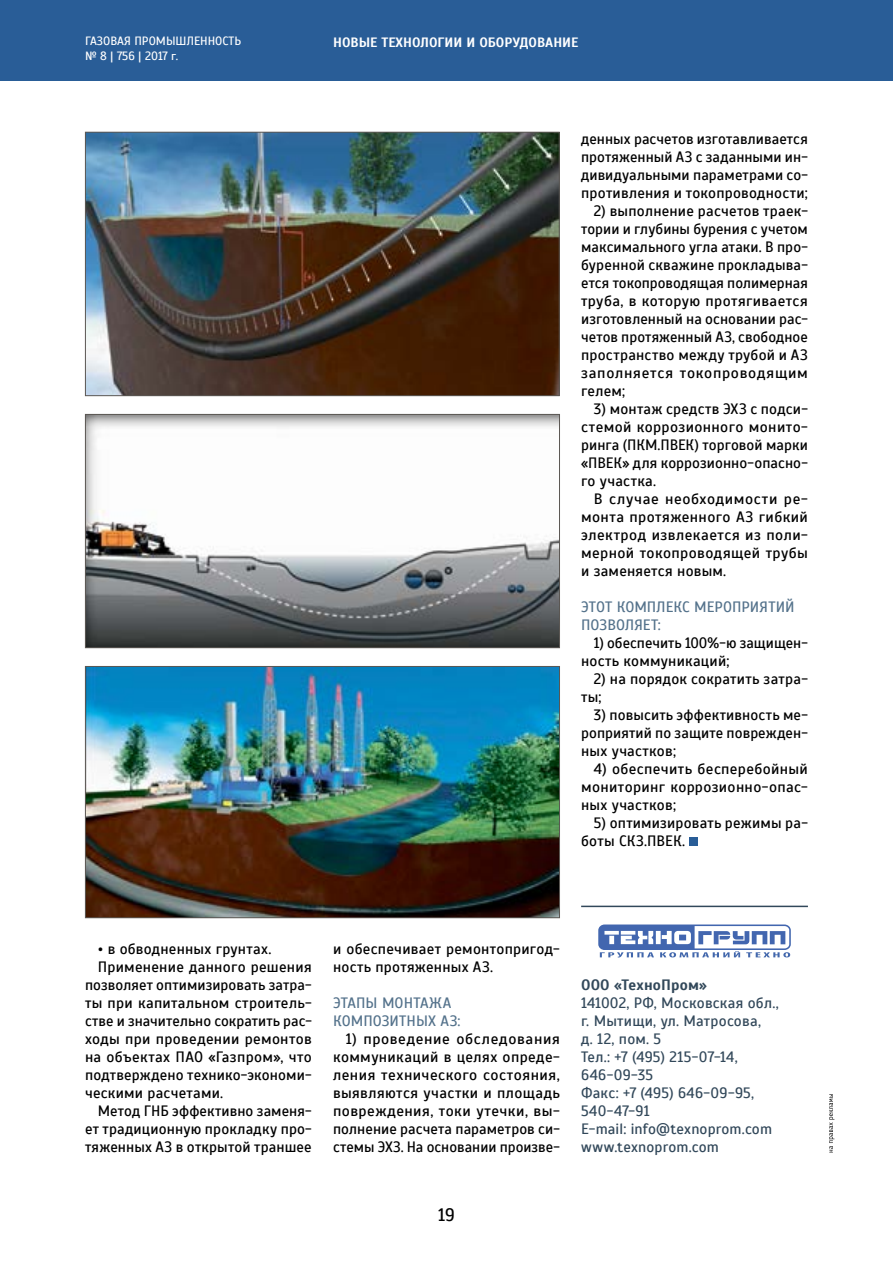
<style>
.page{position:relative;width:893px;height:1263px;background:#fff}
.page>*{position:absolute;margin:0;border:0;box-sizing:border-box;transform-origin:0 0}
.t1{font:18px "Scada";color:#000}
.t2{font:15px/18px "Scada";letter-spacing:.015em;color:#000;text-align:justify}
.t3{font:15px/18px "Scada";letter-spacing:.01em;color:#32485a}
.t4{font:15px/18px "Scada";letter-spacing:.005em;color:#54728b}
.t5{font:700 15px "Scada";letter-spacing:.01em;color:#32485a}
.t6{font:700 13.5px "Scada";color:#fff}
.t7{font:12px/14.4px "Scada";color:#fff}
</style>
<div class="page">
<div style="left:0;top:0;width:893px;height:81px;background:#295d97"></div>
<div style="left:690px;top:837px;width:8px;height:9px;background:#295d97"></div>
<hr style="left:581px;top:906px;width:227px;height:1px;background:#32485a">
<div style="left:598px;top:924px;width:193px;height:26px;border:2px solid #4266af;border-radius:5px"></div>
<svg style="left:599px;top:925px;width:191px;height:32px"></svg>
<svg style="left:829px;top:1094px;width:5px;height:58px"></svg>
<img style="left:87px;top:668px;width:471px;height:248px">
<div style="left:85px;top:666px;width:475px;height:252px;border:1px solid #5b5753"></div>
<img style="left:87px;top:416px;width:471px;height:230px">
<div style="left:85px;top:414px;width:475px;height:234px;border:1px solid #5b5753"></div>
<img style="left:87px;top:134px;width:471px;height:260px">
<div style="left:85px;top:132px;width:475px;height:264px;border:1px solid #5b5753"></div>
<p class="t7" style="left:85px;top:34px;width:158px">ГАЗОВАЯ ПРОМЫШЛЕННОСТЬ № 8 | 756 | 2017 г.</p>
<p class="t6" style="left:333px;top:34px;width:247px">НОВЫЕ ТЕХНОЛОГИИ И ОБОРУДОВАНИЕ</p>
<p class="t2" style="left:581px;top:130px;width:228px">денных расчетов изготавливается протяженный АЗ с заданными ин&shy;дивидуальными параметрами со&shy;противления и токопроводности;</p>
<p class="t2" style="left:581px;top:202px;width:228px;text-indent:13px">2) выполнение расчетов траек&shy;тории и глубины бурения с учетом максимального угла атаки. В про&shy;буренной скважине прокладыва&shy;ется токопроводящая полимерная труба, в которую протягивается изготовленный на основании рас&shy;четов протяженный АЗ, свободное пространство между трубой и АЗ заполняется токопроводящим гелем;</p>
<p class="t2" style="left:581px;top:400px;width:228px;text-indent:13px">3) монтаж средств ЭХЗ с подси&shy;стемой коррозионного монито&shy;ринга (ПКМ.ПВЕК) торговой марки «ПВЕК» для коррозионно-опасно&shy;го участка.</p>
<p class="t2" style="left:581px;top:490px;width:228px;text-indent:13px">В случае необходимости ре&shy;монта протяженного АЗ гибкий электрод извлекается из поли&shy;мерной токопроводящей трубы и заменяется новым.</p>
<p class="t4" style="left:581px;top:598px;width:215px">ЭТОТ КОМПЛЕКС МЕРОПРИЯТИЙ<br>ПОЗВОЛЯЕТ:</p>
<p class="t2" style="left:581px;top:634px;width:228px;text-indent:13px">1) обеспечить 100%-ю защищен&shy;ность коммуникаций;</p>
<p class="t2" style="left:581px;top:670px;width:228px;text-indent:13px">2) на порядок сократить затра&shy;ты;</p>
<p class="t2" style="left:581px;top:706px;width:228px;text-indent:13px">3) повысить эффективность ме&shy;роприятий по защите поврежден&shy;ных участков;</p>
<p class="t2" style="left:581px;top:760px;width:228px;text-indent:13px">4) обеспечить бесперебойный мониторинг коррозионно-опас&shy;ных участков;</p>
<p class="t2" style="left:581px;top:814px;width:228px;text-indent:13px">5) оптимизировать режимы ра&shy;боты СКЗ.ПВЕК.</p>
<p class="t2" style="left:98px;top:940px;width:175px">• в обводненных грунтах.</p>
<p class="t2" style="left:98px;top:958px;width:215px">Применение данного решения</p>
<p class="t2" style="left:85px;top:976px;width:228px">позволяет оптимизировать затра-</p>
<p class="t2" style="left:85px;top:994px;width:228px">ты при капитальном строитель-</p>
<p class="t2" style="left:85px;top:1012px;width:228px">стве и значительно сократить рас-</p>
<p class="t2" style="left:85px;top:1030px;width:228px">ходы при проведении ремонтов</p>
<p class="t2" style="left:85px;top:1048px;width:228px">на объектах ПАО «Газпром», что</p>
<p class="t2" style="left:85px;top:1066px;width:228px">подтверждено технико-экономи-</p>
<p class="t2" style="left:85px;top:1084px;width:140px">ческими расчетами.</p>
<p class="t2" style="left:98px;top:1102px;width:216px">Метод ГНБ эффективно заменя-</p>
<p class="t2" style="left:85px;top:1120px;width:228px">ет традиционную прокладку про-</p>
<p class="t2" style="left:85px;top:1138px;width:228px">тяженных АЗ в открытой траншее</p>
<p class="t2" style="left:333px;top:940px;width:228px">и обеспечивает ремонтопригод&shy;ность протяженных АЗ.</p>
<p class="t4" style="left:333px;top:994px;width:129px">ЭТАПЫ МОНТАЖА<br>КОМПОЗИТНЫХ АЗ:</p>
<p class="t2" style="left:333px;top:1030px;width:228px;text-indent:13px">1) проведение обследования коммуникаций в целях опреде&shy;ления технического состояния, выявляются участки и площадь повреждения, токи утечки, вы&shy;полнение расчета параметров си&shy;стемы ЭХЗ. На основании произве-</p>
<p class="t1" style="left:438px;top:1204px;width:18px">19</p>
<p class="t5" style="left:581px;top:976px;width:127px">ООО «ТехноПром»</p>
<p class="t3" style="left:581px;top:994px;width:199px">141002, РФ, Московская обл., г. Мытищи, ул. Матросова,<br>д. 12, пом. 5<br>Тел.: +7 (495) 215-07-14,<br>646-09-35<br>Факс: +7 (495) 646-09-95,<br>540-47-91<br>E-mail: info@texnoprom.com www.texnoprom.com</p>
</div>
